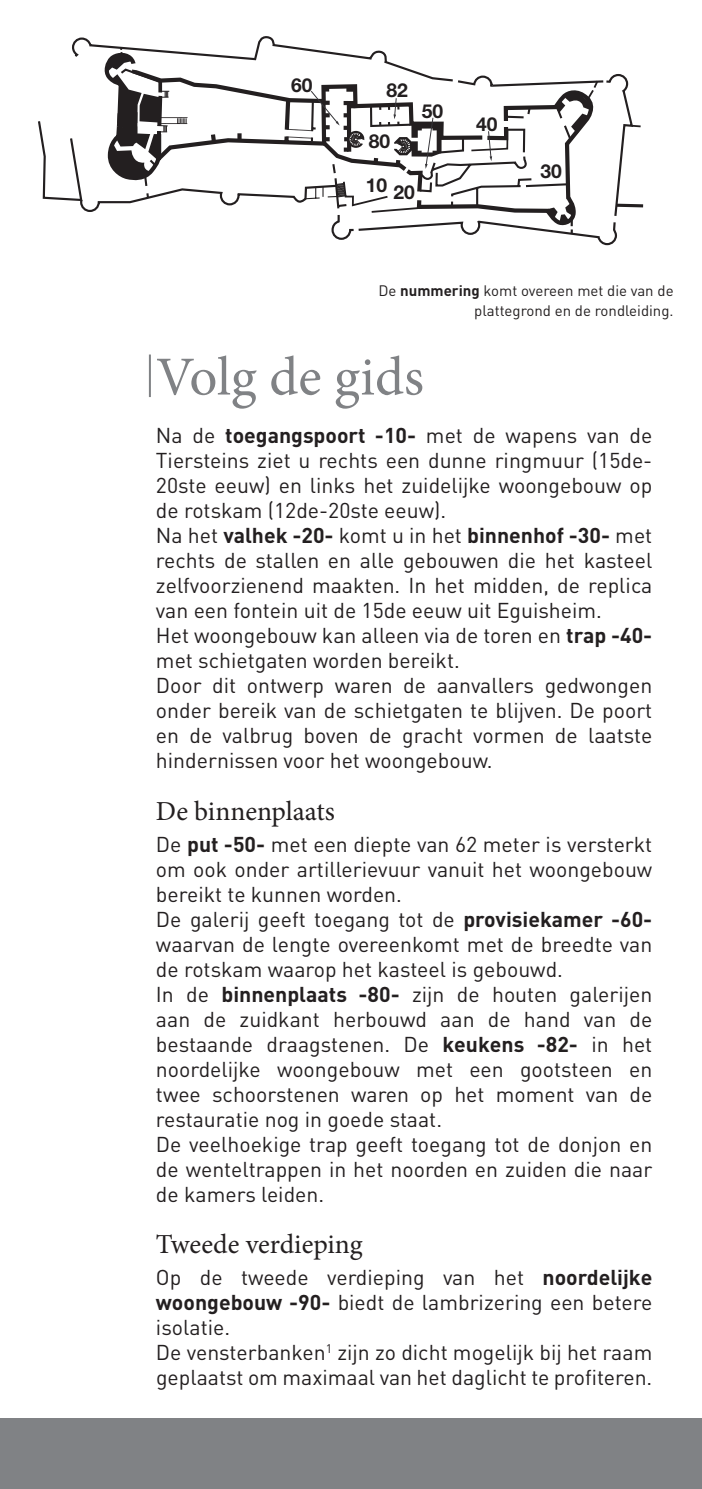
<style>
.page{position:relative;width:702px;height:1489px;background:#fff}
.page>*{position:absolute;margin:0;border:0;box-sizing:border-box;transform-origin:0 0}
.t1{font:55px "Minion Pro";color:#808285}
.t2{font:27.5px "Minion Pro";color:#231f20}
.t3{font:21.25px/25px "DIN";color:#231f20}
.t4{font:700 19.25px "Helvetica Neue";color:#231f20}
.t5{font:15px/20px "DIN";color:#231f20;text-align:right}
.s1{font-weight:700}
</style>
<div class="page">
<svg style="left:38px;top:36px;width:250px;height:176px"></svg>
<svg style="left:591px;top:128px;width:43px;height:118px"></svg>
<svg style="left:119px;top:46px;width:522px;height:82px"></svg>
<hr style="left:617px;top:204px;width:26px;height:3px;background:#231f20">
<svg style="left:107px;top:54px;width:484px;height:186px"></svg>
<hr style="left:149px;top:354px;width:2px;height:43px;background:#808285">
<div style="left:0;top:1417px;width:702px;height:71px;background:#808285"></div>
<p class="t4" style="left:291px;top:73px;width:23px">60</p>
<p class="t4" style="left:386px;top:79px;width:23px">82</p>
<p class="t4" style="left:369px;top:130px;width:23px">80</p>
<p class="t4" style="left:421px;top:99px;width:23px">50</p>
<p class="t4" style="left:366px;top:173px;width:23px">10</p>
<p class="t4" style="left:393px;top:180px;width:23px">20</p>
<p class="t4" style="left:476px;top:112px;width:23px">40</p>
<p class="t4" style="left:540px;top:159px;width:23px">30</p>
<p class="t5" style="left:378px;top:280px;width:297px">De <span class="s1">nummering</span> komt overeen met die van de plattegrond en de rondleiding.</p>
<h1 class="t1" style="left:156px;top:340px;width:269px">Volg de gids</h1>
<p class="t3" style="left:156px;top:422px;width:498px">Na de <span class="s1">toegangspoort -10-</span> met de wapens van de Tiersteins ziet u rechts een dunne ringmuur (15de-20ste eeuw) en links het zuidelijke woongebouw op de rotskam (12de-20ste eeuw).<br>Na het <span class="s1">valhek -20-</span> komt u in het <span class="s1">binnenhof -30-</span> met rechts de stallen en alle gebouwen die het kasteel zelfvoorzienend maakten. In het midden, de replica van een fontein uit de 15de eeuw uit Eguisheim.<br>Het woongebouw kan alleen via de toren en <span class="s1">trap -40- </span>met schietgaten worden bereikt.<br>Door dit ontwerp waren de aanvallers gedwongen onder bereik van de schietgaten te blijven. De poort en de valbrug boven de gracht vormen de laatste hindernissen voor het woongebouw.</p>
<p class="t2" style="left:156px;top:792px;width:180px">De binnenplaats</p>
<p class="t3" style="left:156px;top:831px;width:498px">De <span class="s1">put -50-</span> met een diepte van 62 meter is versterkt om ook onder artillerievuur vanuit het woongebouw bereikt te kunnen worden.<br>De galerij geeft toegang tot de <span class="s1">provisiekamer -60- </span>waarvan de lengte overeenkomt met de breedte van de rotskam waarop het kasteel is gebouwd.<br>In de <span class="s1">binnenplaats -80-</span> zijn de houten galerijen aan de zuidkant herbouwd aan de hand van de bestaande draagstenen. De <span class="s1">keukens -82-</span> in het noordelijke woongebouw met een gootsteen en twee schoorstenen waren op het moment van de restauratie nog in goede staat.<br>De veelhoekige trap geeft toegang tot de donjon en de wenteltrappen in het noorden en zuiden die naar de kamers leiden.</p>
<p class="t2" style="left:156px;top:1225px;width:208px">Tweede verdieping</p>
<p class="t3" style="left:156px;top:1264px;width:498px">Op de tweede verdieping van het <span class="s1">noordelijke woongebouw -90-</span> biedt de lambrizering een betere isolatie.<br>De vensterbanken<sup>1</sup> zijn zo dicht mogelijk bij het raam geplaatst om maximaal van het daglicht te profiteren.</p>
</div>
